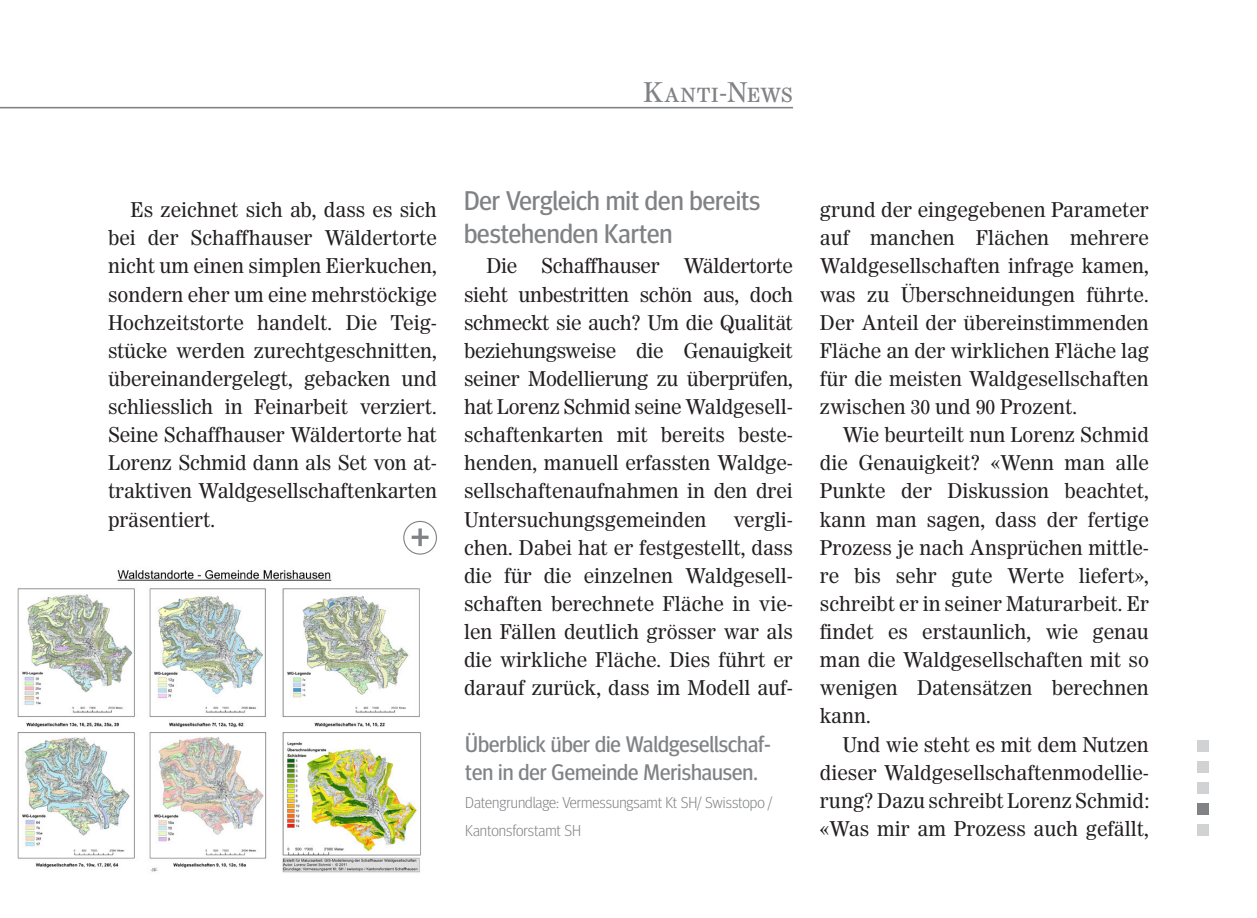
<style>
.page{position:relative;width:1257px;height:918px;background:#fff}
.page>*{position:absolute;margin:0;border:0;box-sizing:border-box;transform-origin:0 0}
.Zwischentitel_x09{font:27px/32.4px "Meta Headline";color:#808285}
.Rubrikentitel_klein{font:27px "Worldwide Small Caps";color:#808285}
.Legende_x11{font:22.5px/28.1px "Meta Headline";color:#808285}
.GS_mE_x08{font:20.25px/28.1px "Worldwide";color:#231f20;text-align:justify}
.Legende_x11-2{font:300 15.75px/28.1px "Meta Headline";color:#808285}
</style>
<div class="page">
<img style="left:17px;top:570px;width:404px;height:303px">
<hr style="left:0;top:107px;width:793px;height:1px;background:#808285">
<div style="left:1197px;top:741px;width:11px;height:11px;background:#d1d2d4"></div>
<div style="left:1197px;top:762px;width:11px;height:11px;background:#d1d2d4"></div>
<div style="left:1197px;top:783px;width:11px;height:11px;background:#d1d2d4"></div>
<div style="left:1197px;top:804px;width:11px;height:11px;background:#808285"></div>
<div style="left:1197px;top:825px;width:11px;height:11px;background:#d1d2d4"></div>
<div style="left:403px;top:521px;width:34px;height:34px;border:1px solid #808285;border-radius:50%"></div>
<svg style="left:412px;top:528px;width:16px;height:18px"></svg>
<p class="Rubrikentitel_klein" style="left:643px;top:77px;width:151px">Kanti-News</p>
<p class="GS_mE_x08" style="left:108px;top:196px;width:330px;text-indent:22px">Es zeichnet sich ab, dass es sich bei der Schaffhauser Wäldertorte nicht um einen simplen Eierkuchen, sondern eher um eine mehrstöckige Hochzeitstorte handelt. Die Teig&shy;stücke werden zurechtgeschnitten, übereinandergelegt, gebacken und schliesslich in Feinarbeit verziert.<br>Seine Schaffhauser Wäldertorte hat Lorenz Schmid dann als Set von at&shy;traktiven Waldgesellschaftenkarten präsentiert.</p>
<p class="Zwischentitel_x09" style="left:464px;top:184px;width:298px">Der Vergleich mit den bereits bestehenden Karten</p>
<p class="GS_mE_x08" style="left:464px;top:252px;width:330px;text-indent:22px">Die Schaffhauser Wäldertorte sieht unbestritten schön aus, doch schmeckt sie auch? Um die Qualität beziehungsweise die Genauigkeit seiner Modellierung zu überprüfen, hat Lorenz Schmid seine Waldgesell&shy;schaftenkarten mit bereits beste&shy;henden, manuell erfassten Waldge&shy;sellschaftenaufnahmen in den drei Untersuchungsgemeinden</p>
<p class="GS_mE_x08" style="left:464px;top:505px;width:330px;text-indent:269px">vergli&shy;chen. Dabei hat er festgestellt, dass die für die einzelnen Waldgesell&shy;schaften berechnete Fläche in vie&shy;len Fällen deutlich grösser war als die wirkliche Fläche. Dies führt er darauf zurück, dass im Modell auf-</p>
<p class="Legende_x11" style="left:465px;top:729px;width:307px">Überblick über die Waldgesellschaf&shy;ten in der Gemeinde Merishausen.</p>
<p class="Legende_x11-2" style="left:465px;top:788px;width:309px">Datengrundlage: Vermessungsamt Kt SH/ Swisstopo /<br>Kantonsforstamt SH</p>
<p class="GS_mE_x08" style="left:820px;top:196px;width:330px">grund der eingegebenen Parameter auf manchen Flächen mehrere Waldgesellschaften infrage kamen, was zu Überschneidungen führte.<br>Der Anteil der übereinstimmenden Fläche an der wirklichen Fläche lag für die meisten Waldgesellschaften zwischen 30 und 90 Prozent.</p>
<p class="GS_mE_x08" style="left:820px;top:421px;width:330px;text-indent:22px">Wie beurteilt nun Lorenz Schmid die Genauigkeit? «Wenn man alle Punkte der Diskussion beachtet, kann man sagen, dass der fertige Prozess je nach Ansprüchen mittle&shy;re bis sehr gute Werte liefert», schreibt er in seiner Maturarbeit. Er findet es erstaunlich, wie genau man die Waldgesellschaften mit so wenigen Datensätzen berechnen kann.</p>
<p class="GS_mE_x08" style="left:820px;top:730px;width:330px;text-indent:22px">Und wie steht es mit dem Nutzen dieser Waldgesellschaftenmodellie&shy;rung? Dazu schreibt Lorenz Schmid: «Was mir am Prozess auch gefällt,</p>
</div>
